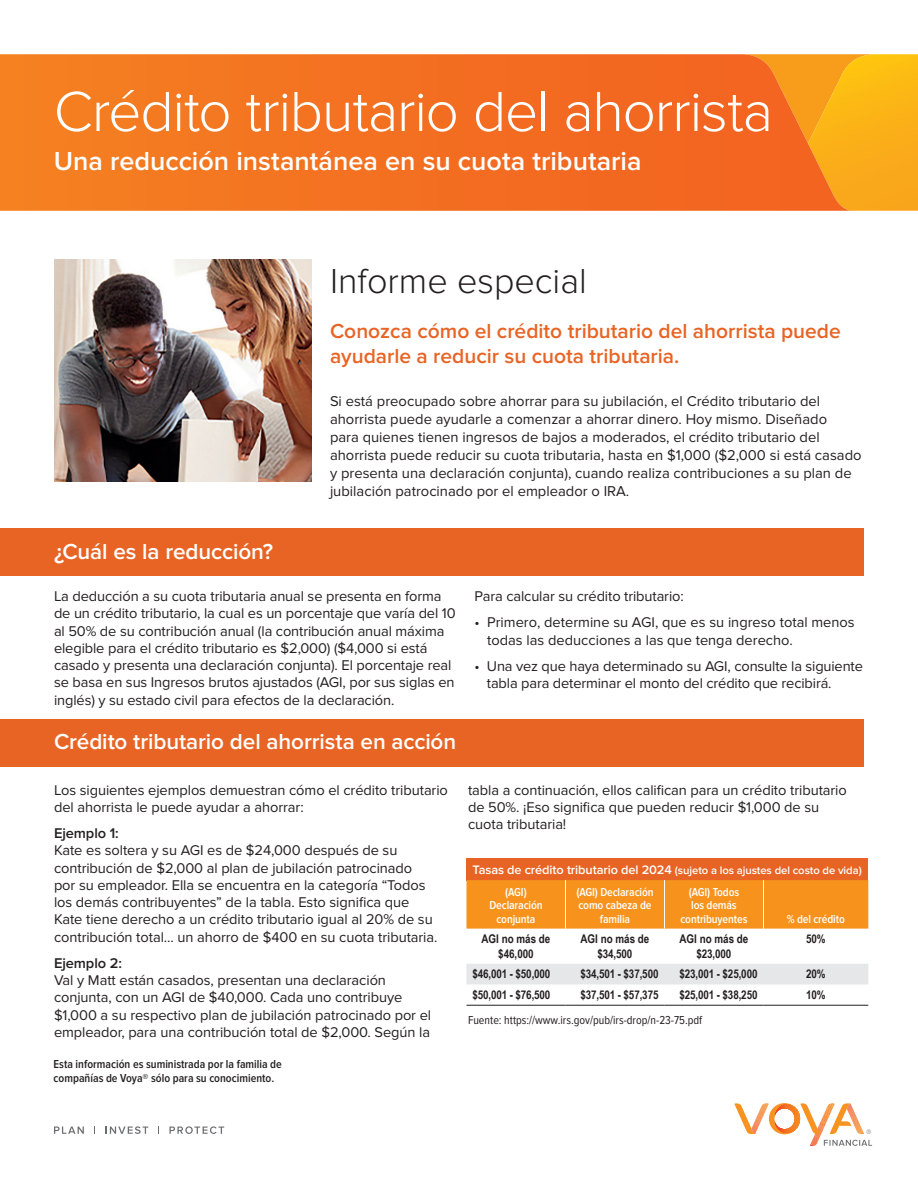
<style>
.page{position:relative;width:918px;height:1188px;background:#fff}
.page>*{position:absolute;margin:0;border:0;box-sizing:border-box;transform-origin:0 0}
.V-Title_K_O{font:300 58.5px "Proxima Nova";letter-spacing:-.02em;color:#fff}
.V-Subhead_Text{font:300 36px "Proxima Nova";color:#231f20}
.V-Subtitle_K_O{font:600 27px "Proxima Nova";color:#fff}
.V-Subtitle_K_O-2{font:600 22.5px "Proxima Nova";letter-spacing:-.005em;color:#fff}
.V-Intro_Callout_Text{font:600 21px/25.2px "Proxima Nova";color:#e86424}
.V-Body_Text{font:14.85px/18px "Proxima Nova";color:#231f20}
.V-Body_Text-2{font:14.7px/17.2px "Proxima Nova";letter-spacing:-.005em;color:#231f20}
.V-Chart_Body_Decimal{font:700 12px/14.4px "Arial Narrow";letter-spacing:-.01em;color:#231f20;text-align:center}
.V-Chart_Subhead{font:600 12px/13.5px "Proxima Nova Cond";letter-spacing:-.01em;color:#fff;text-align:center}
.V-For_Use_Only_Discl{font:600 12px/13.5px "Proxima Nova Cond";color:#231f20}
.V-Chart_Disclosure{font:12px "Proxima Nova Cond";color:#231f20}
.V-Chart_Header_K_O{font:600 11.25px "Proxima Nova";letter-spacing:-.005em;color:#fff}
.s1{font-weight:600}
.s2{font-size:12.75px}
</style>
<div class="page">
<img style="left:54px;top:260px;width:258px;height:221px">
<svg style="left:851px;top:54px;width:67px;height:157px;background:#fab117"></svg>
<svg style="left:0;top:54px;width:851px;height:157px;background:#f37421"></svg>
<div style="left:0;top:528px;width:864px;height:48px;background:#e86424"></div>
<div style="left:0;top:719px;width:864px;height:48px;background:#e86424"></div>
<div style="left:466px;top:858px;width:402px;height:22px;background:#e86424"></div>
<div style="left:466px;top:880px;width:402px;height:49px;background:#f7931d"></div>
<div style="left:466px;top:964px;width:402px;height:20px;background:#e6e7e9"></div>
<hr style="left:466px;top:1005px;width:100px;height:1px;background:#231f20">
<hr style="left:566px;top:1005px;width:98px;height:1px;background:#231f20">
<hr style="left:664px;top:1005px;width:100px;height:1px;background:#231f20">
<hr style="left:764px;top:1005px;width:104px;height:1px;background:#231f20">
<hr style="left:565px;top:880px;width:1px;height:49px;background:#fff">
<hr style="left:664px;top:880px;width:1px;height:49px;background:#fff">
<hr style="left:763px;top:880px;width:1px;height:49px;background:#fff">
<svg style="left:54px;top:1127px;width:30px;height:7px"></svg>
<svg style="left:106px;top:1126px;width:42px;height:8px"></svg>
<svg style="left:169px;top:1126px;width:55px;height:8px"></svg>
<svg style="left:734px;top:1103px;width:138px;height:44px"></svg>
<p class="V-Title_K_O" style="left:54px;top:78px;width:721px">Crédito tributario del ahorrista</p>
<p class="V-Subtitle_K_O" style="left:54px;top:145px;width:589px">Una reducción instantánea en su cuota tributaria</p>
<p class="V-Subhead_Text" style="left:330px;top:260px;width:258px">Informe especial</p>
<p class="V-Subtitle_K_O-2" style="left:54px;top:538px;width:221px">¿Cuál es la reducción?</p>
<p class="V-Intro_Callout_Text" style="left:330px;top:319px;width:512px">Conozca cómo el crédito tributario del ahorrista puede ayudarle a reducir su cuota tributaria.</p>
<p class="V-Body_Text" style="left:330px;top:392px;width:533px">Si está preocupado sobre ahorrar para su jubilación, el Crédito tributario del ahorrista puede ayudarle a comenzar a ahorrar dinero. Hoy mismo. Diseñado<br>para quienes tienen ingresos de bajos a moderados, el crédito tributario del ahorrista puede reducir su cuota tributaria, hasta en $1,000 ($2,000 si está casado y presenta una declaración conjunta), cuando realiza contribuciones a su plan de jubilación patrocinado por el empleador o IRA.</p>
<p class="V-Body_Text-2" style="left:54px;top:588px;width:403px">La deducción a su cuota tributaria anual se presenta en forma de un crédito tributario, la cual es un porcentaje que varía del 10 al 50% de su contribución anual (la contribución anual máxima elegible para el crédito tributario es $2,000) ($4,000 si está casado y presenta una declaración conjunta). El porcentaje real se basa en sus Ingresos brutos ajustados (AGI, por sus siglas en inglés) y su estado civil para efectos de la declaración.</p>
<p class="V-Subtitle_K_O-2" style="left:54px;top:729px;width:404px">Crédito tributario del ahorrista en acción</p>
<p class="V-Body_Text-2" style="left:475px;top:588px;width:211px">Para calcular su crédito tributario:</p>
<p class="V-Body_Text-2" style="left:487px;top:614px;width:369px;text-indent:-13px">• Primero, determine su AGI, que es su ingreso total menos todas las deducciones a las que tenga derecho.</p>
<p class="V-Body_Text-2" style="left:487px;top:658px;width:378px;text-indent:-12px">• Una vez que haya determinado su AGI, consulte la siguiente tabla para determinar el monto del crédito que recibirá.</p>
<p class="V-Body_Text-2" style="left:54px;top:781px;width:395px">Los siguientes ejemplos demuestran cómo el crédito tributario del ahorrista le puede ayudar a ahorrar:</p>
<p class="V-Body_Text-2" style="left:54px;top:825px;width:385px"><span class="s1">Ejemplo 1:<br></span>Kate es soltera y su AGI es de $24,000 después de su contribución de $2,000 al plan de jubilación patrocinado<br>por su empleador. Ella se encuentra en la categoría “Todos los demás contribuyentes” de la tabla. Esto significa que Kate tiene derecho a un crédito tributario igual al 20% de su contribución total... un ahorro de $400 en su cuota tributaria.</p>
<p class="V-Body_Text-2" style="left:54px;top:955px;width:379px"><span class="s1">Ejemplo 2:<br></span>Val y Matt están casados, presentan una declaración conjunta, con un AGI de $40,000. Cada uno contribuye $1,000 a su respectivo plan de jubilación patrocinado por el empleador, para una contribución total de $2,000. Según la</p>
<p class="V-For_Use_Only_Discl" style="left:54px;top:1058px;width:230px">Esta información es suministrada por la familia de compañías de Voya® sólo para su conocimiento.</p>
<p class="V-Body_Text-2" style="left:468px;top:781px;width:380px">tabla a continuación, ellos califican para un crédito tributario de 50%. ¡Eso significa que pueden reducir $1,000 de su cuota tributaria!</p>
<p class="V-Chart_Header_K_O" style="left:472px;top:864px;width:391px"><span class="s2">Tasas de crédito tributario del 2024</span> (sujeto a los ajustes del costo de vida)</p>
<p class="V-Chart_Subhead" style="left:505px;top:885px;width:23px">(AGI)</p>
<p class="V-Chart_Subhead" style="left:489px;top:899px;width:55px">Declaración conjunta</p>
<p class="V-Chart_Subhead" style="left:576px;top:885px;width:79px">(AGI) Declaración como cabeza de familia</p>
<p class="V-Chart_Subhead" style="left:680px;top:885px;width:69px">(AGI) Todos<br>los demás contribuyentes</p>
<p class="V-Chart_Subhead" style="left:787px;top:912px;width:59px">% del crédito</p>
<p class="V-Chart_Body_Decimal" style="left:482px;top:931px;width:70px">AGI no más de $46,000</p>
<p class="V-Chart_Body_Decimal" style="left:581px;top:931px;width:70px">AGI no más de $34,500</p>
<p class="V-Chart_Body_Decimal" style="left:680px;top:931px;width:70px">AGI no más de $23,000</p>
<p class="V-Chart_Body_Decimal" style="left:806px;top:931px;width:21px">50%</p>
<p class="V-Chart_Body_Decimal" style="left:472px;top:966px;width:79px">$46,001 - $50,000</p>
<p class="V-Chart_Body_Decimal" style="left:581px;top:966px;width:79px">$34,501 - $37,500</p>
<p class="V-Chart_Body_Decimal" style="left:680px;top:966px;width:79px">$23,001 - $25,000</p>
<p class="V-Chart_Body_Decimal" style="left:806px;top:966px;width:21px">20%</p>
<p class="V-Chart_Body_Decimal" style="left:472px;top:987px;width:79px">$50,001 - $76,500</p>
<p class="V-Chart_Body_Decimal" style="left:581px;top:987px;width:79px">$37,501 - $57,375</p>
<p class="V-Chart_Body_Decimal" style="left:680px;top:987px;width:79px">$25,001 - $38,250</p>
<p class="V-Chart_Body_Decimal" style="left:806px;top:987px;width:21px">10%</p>
<p class="V-Chart_Disclosure" style="left:468px;top:1013px;width:236px">Fuente: https://www.irs.gov/pub/irs-drop/n-23-75.pdf</p>
</div>
